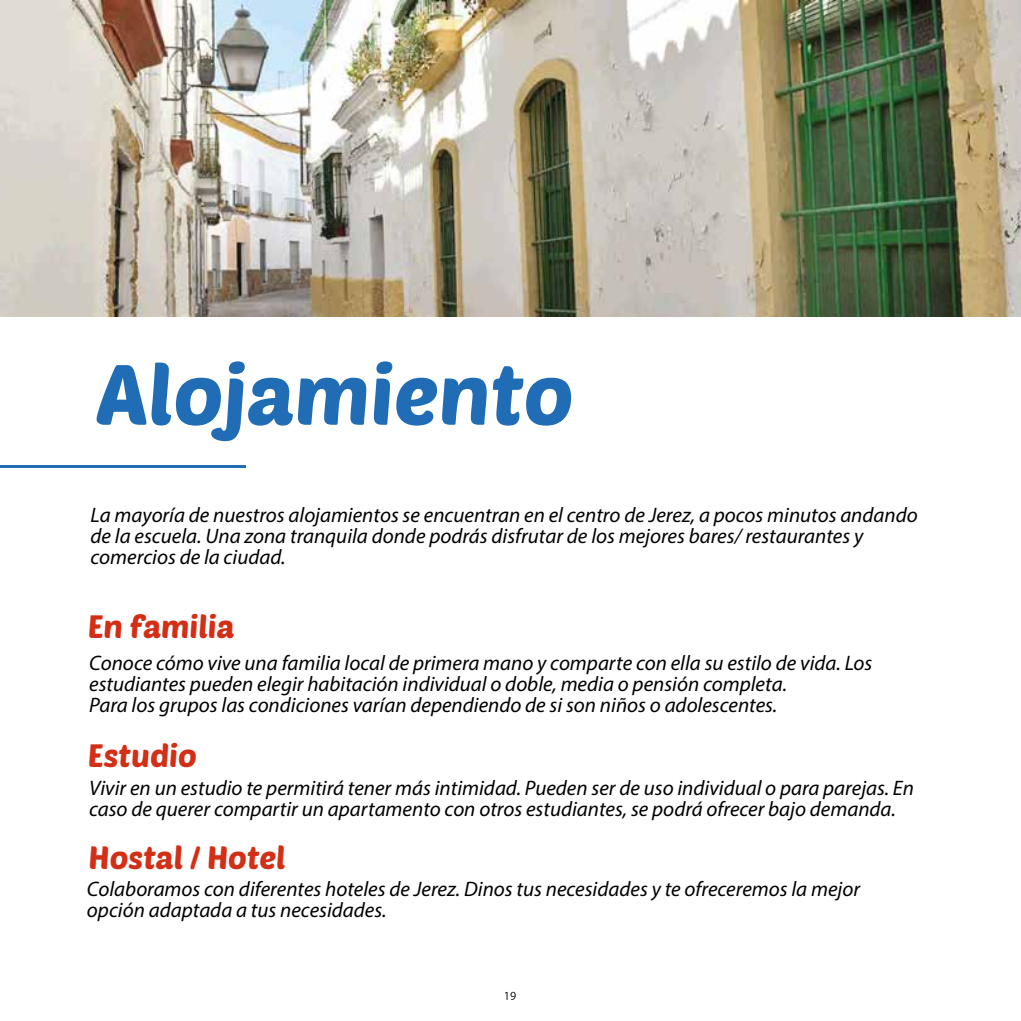
<style>
.page{position:relative;width:1021px;height:1021px;background:#fff}
.page>*{position:absolute;margin:0;border:0;box-sizing:border-box;transform-origin:0 0}
.t1{font:84px "Poetsen One";color:#206db5}
.t2{font:31.5px "Poetsen One";color:#d32f16}
.t3{font:italic 21px/21px "Myriad Pro";color:#000}
</style>
<div class="page">
<hr style="left:0;top:465px;width:245px;height:2px;background:#206db5">
<img style="left:0;top:1px;width:1020px;height:315px">
<svg style="left:505px;top:991px;width:10px;height:8px"></svg>
<h1 class="t1" style="left:96px;top:340px;width:479px">Alojamiento</h1>
<p class="t3" style="left:91px;top:504px;width:828px">La mayoría de nuestros alojamientos se encuentran en el centro de Jerez, a pocos minutos andando de la escuela. Una zona tranquila donde podrás disfrutar de los mejores bares/ restaurantes y comercios de la ciudad.</p>
<h2 class="t2" style="left:88px;top:606px;width:148px">En familia</h2>
<p class="t3" style="left:89px;top:652px;width:784px">Conoce cómo vive una familia local de primera mano y comparte con ella su estilo de vida. Los estudiantes pueden elegir habitación individual o doble, media o pensión completa.<br>Para los grupos las condiciones varían dependiendo de si son niños o adolescentes.</p>
<h2 class="t2" style="left:88px;top:735px;width:110px">Estudio</h2>
<p class="t3" style="left:89px;top:776px;width:826px">Vivir en un estudio te permitirá tener más intimidad. Pueden ser de uso individual o para parejas. En caso de querer compartir un apartamento con otros estudiantes, se podrá ofrecer bajo demanda.</p>
<h2 class="t2" style="left:89px;top:837px;width:198px">Hostal / Hotel</h2>
<p class="t3" style="left:87px;top:877px;width:774px">Colaboramos con diferentes hoteles de Jerez. Dinos tus necesidades y te ofreceremos la mejor opción adaptada a tus necesidades.</p>
</div>
